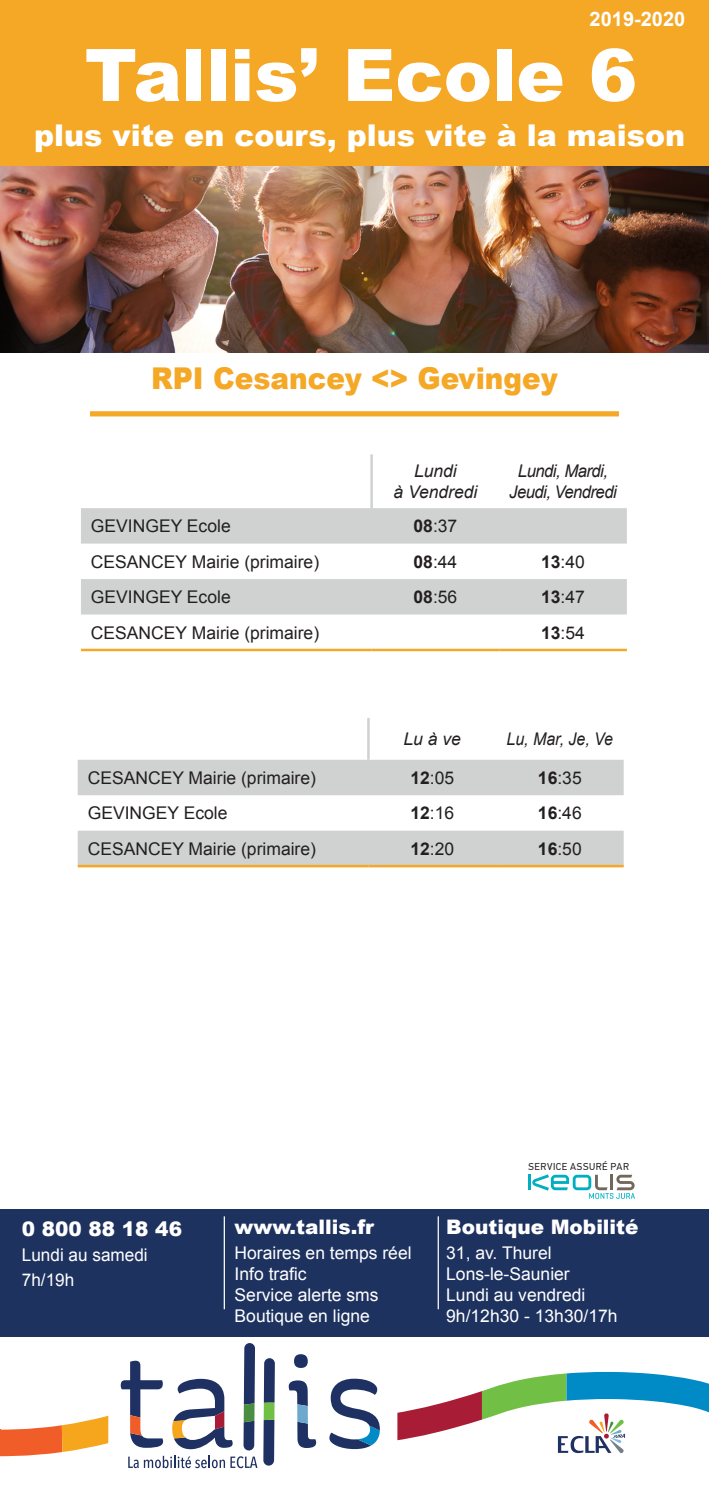
<style>
.page{position:relative;width:709px;height:1489px;background:#fff}
.page>*{position:absolute;margin:0;border:0;box-sizing:border-box;transform-origin:0 0}
.t1{font:900 72.5px "Arial";color:#fff}
.t2{font:900 30px "Arial";color:#fff}
.t3{font:900 30px "Arial";color:#f5a726;scale:.93 1}
.t4{font:900 20px "Arial";color:#fff}
.t5{font:700 20px "Arial";color:#fff}
.t6{font:17.5px "Arial";color:#231f20}
.t7{font:17.5px/21px "Arial";color:#fff}
.t8{font:italic 17.5px/21px "Arial";letter-spacing:-.03em;color:#231f20;text-align:center;scale:.95 1}
.t9{font:italic 17.5px/21px "Arial";color:#231f20;text-align:center}
.t10{font:italic 17.5px "Arial";letter-spacing:-.03em;color:#231f20;scale:.91 1}
.t11{font:italic 17.5px "Arial";letter-spacing:-.03em;color:#231f20}
.t12{font:10px "PF Din Text Pro";letter-spacing:.06em;color:#231f20}
.s1{font-weight:700}
</style>
<div class="page">
<img style="left:0;top:165px;width:709px;height:187px">
<div style="left:0;top:0;width:709px;height:165px;background:#f5a726"></div>
<div style="left:81px;top:508px;width:546px;height:35px;background:#cfd2d0"></div>
<div style="left:81px;top:579px;width:546px;height:35px;background:#cfd2d0"></div>
<hr style="left:370px;top:454px;width:3px;height:54px;background:#cfd2d0">
<hr style="left:81px;top:648px;width:290px;height:3px;background:#f5a726">
<hr style="left:371px;top:648px;width:128px;height:3px;background:#f5a726">
<hr style="left:499px;top:648px;width:128px;height:3px;background:#f5a726">
<div style="left:90px;top:411px;width:529px;height:5px;background:#f5a726"></div>
<div style="left:78px;top:759px;width:545px;height:36px;background:#cfd2d0"></div>
<div style="left:78px;top:830px;width:545px;height:34px;background:#cfd2d0"></div>
<hr style="left:367px;top:718px;width:3px;height:41px;background:#cfd2d0">
<hr style="left:78px;top:864px;width:290px;height:3px;background:#f5a726">
<hr style="left:368px;top:864px;width:128px;height:3px;background:#f5a726">
<hr style="left:496px;top:864px;width:127px;height:3px;background:#f5a726">
<div style="left:294px;top:1353px;width:14px;height:14px;background:#1f3162;border-radius:50%"></div>
<svg style="left:289px;top:1380px;width:27px;height:67px"></svg>
<svg style="left:329px;top:1378px;width:51px;height:70px"></svg>
<svg style="left:263px;top:1358px;width:12px;height:107px"></svg>
<svg style="left:121px;top:1343px;width:136px;height:124px"></svg>
<svg style="left:397px;top:1371px;width:312px;height:81px"></svg>
<div style="left:0;top:1208px;width:709px;height:128px;background:#1e3260"></div>
<hr style="left:224px;top:1216px;width:1px;height:93px;background:#fff">
<hr style="left:437px;top:1216px;width:2px;height:93px;background:#fff">
<svg style="left:0;top:1415px;width:108px;height:41px"></svg>
<hr style="left:528px;top:1174px;width:3px;height:16px;background:#00afc2">
<svg style="left:532px;top:1174px;width:103px;height:24px"></svg>
<p class="t5" style="left:589px;top:8px;width:97px">2019-2020</p>
<h1 class="t1" style="left:85px;top:21px;width:554px">Tallis’ Ecole 6</h1>
<h2 class="t2" style="left:34px;top:112px;width:652px">plus vite en cours, plus vite à la maison</h2>
<h2 class="t3" style="left:151px;top:356px;width:439px">RPI Cesancey &lt;&gt; Gevingey</h2>
<p class="t9" style="left:393px;top:460px;width:85px">Lundi<br>à Vendredi</p>
<p class="t8" style="left:509px;top:460px;width:115px">Lundi, Mardi,<br>Jeudi, Vendredi</p>
<p class="t6" style="left:91px;top:516px;width:141px">GEVINGEY Ecole</p>
<p class="t6" style="left:413px;top:516px;width:45px"><span class="s1">08</span>:37</p>
<p class="t6" style="left:91px;top:552px;width:230px">CESANCEY Mairie (primaire)</p>
<p class="t6" style="left:413px;top:552px;width:45px"><span class="s1">08</span>:44</p>
<p class="t6" style="left:541px;top:552px;width:45px"><span class="s1">13</span>:40</p>
<p class="t6" style="left:91px;top:587px;width:141px">GEVINGEY Ecole</p>
<p class="t6" style="left:413px;top:587px;width:45px"><span class="s1">08</span>:56</p>
<p class="t6" style="left:541px;top:587px;width:45px"><span class="s1">13</span>:47</p>
<p class="t6" style="left:91px;top:622px;width:230px">CESANCEY Mairie (primaire)</p>
<p class="t6" style="left:541px;top:622px;width:45px"><span class="s1">13</span>:54</p>
<p class="t11" style="left:403px;top:729px;width:59px">Lu à ve</p>
<p class="t10" style="left:506px;top:729px;width:119px">Lu, Mar, Je, Ve</p>
<p class="t6" style="left:88px;top:768px;width:230px">CESANCEY Mairie (primaire)</p>
<p class="t6" style="left:410px;top:768px;width:45px"><span class="s1">12</span>:05</p>
<p class="t6" style="left:538px;top:768px;width:45px"><span class="s1">16</span>:35</p>
<p class="t6" style="left:88px;top:803px;width:141px">GEVINGEY Ecole</p>
<p class="t6" style="left:410px;top:803px;width:45px"><span class="s1">12</span>:16</p>
<p class="t6" style="left:538px;top:803px;width:45px"><span class="s1">16</span>:46</p>
<p class="t6" style="left:88px;top:838px;width:230px">CESANCEY Mairie (primaire)</p>
<p class="t6" style="left:410px;top:838px;width:45px"><span class="s1">12</span>:20</p>
<p class="t6" style="left:538px;top:838px;width:45px"><span class="s1">16</span>:50</p>
<p class="t4" style="left:22px;top:1213px;width:162px">0 800 88 18 46</p>
<p class="t7" style="left:22px;top:1241px;width:127px;line-height:25px">Lundi au samedi<br>7h/19h</p>
<p class="t4" style="left:234px;top:1212px;width:141px">www.tallis.fr</p>
<p class="t7" style="left:234px;top:1242px;width:178px">Horaires en temps réel<br>Info trafic<br>Service alerte sms<br>Boutique en ligne</p>
<p class="t12" style="left:528px;top:1162px;width:102px">SERVICE ASSURÉ PAR</p>
<p class="t4" style="left:446px;top:1211px;width:194px">Boutique Mobilité</p>
<p class="t7" style="left:446px;top:1242px;width:173px">31, av. Thurel<br>Lons-le-Saunier<br>Lundi au vendredi<br>9h/12h30 - 13h30/17h</p>
</div>
